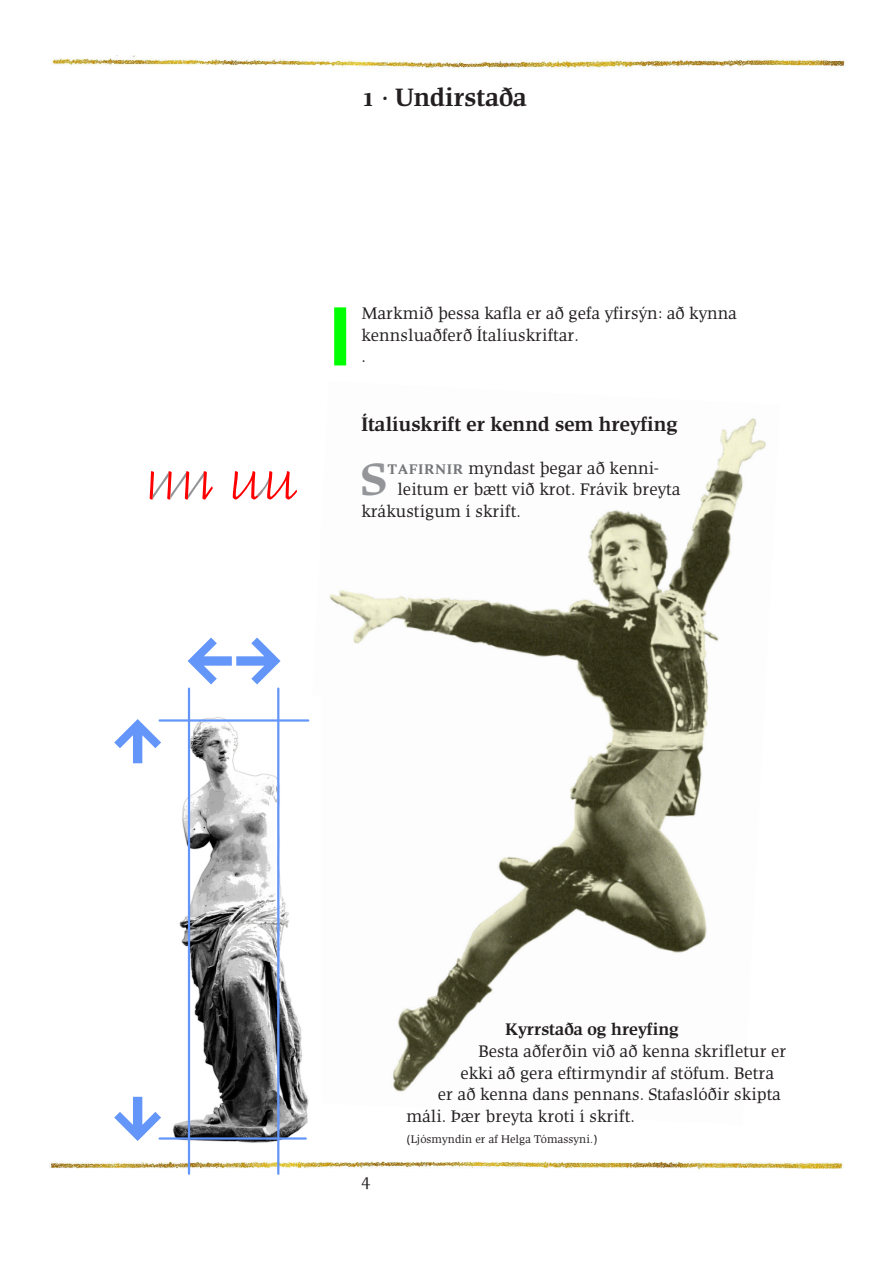
<style>
.page{position:relative;width:893px;height:1263px;background:#fff}
.page>*{position:absolute;margin:0;border:0;box-sizing:border-box;transform-origin:0 0}
.t1{font:88.5px "Oddments";color:#6496fa}
.t2{font:700 48.75px "Briem Anvil";color:#939598}
.t3{font:700 27px "Briem Anvil";color:#231f20}
.t4{font:700 21px "Briem Anvil";color:#231f20}
.t5{font:18px/21.6px "Briem Anvil";color:#231f20}
.t6{font:700 18px "Briem Anvil";color:#231f20}
.t7{font:12px "Briem Anvil";color:#231f20}
.s1{font-weight:700;font-size:15px;color:#757679}
</style>
<div class="page">
<img style="left:50px;top:1160px;width:793px;height:12px">
<img style="left:52px;top:55px;width:793px;height:16px">
<img style="left:329px;top:418px;width:437px;height:674px">
<img style="left:158px;top:697px;width:152px;height:463px">
<div style="left:334px;top:307px;width:12px;height:58px;background:#0f0"></div>
<hr style="left:188px;top:689px;width:2px;height:485px;background:#6496fa">
<hr style="left:277px;top:689px;width:2px;height:485px;background:#6496fa">
<hr style="left:160px;top:719px;width:148px;height:3px;background:#6496fa">
<hr style="left:160px;top:1137px;width:146px;height:3px;background:#6496fa">
<svg style="left:150px;top:471px;width:147px;height:29px"></svg>
<p class="t1" style="left:113px;top:681px;width:50px">1</p>
<p class="t1" style="left:185px;top:601px;width:99px">73</p>
<p class="t3" style="left:361px;top:83px;width:167px">1 . Undirstaða</p>
<p class="t5" style="left:361px;top:302px;width:377px">Markmið þessa kafla er að gefa yfirsýn: að kynna kennsluaðferð Ítalíuskriftar.</p>
<p class="t5" style="left:361px;top:346px;width:6px">.</p>
<p class="t4" style="left:361px;top:412px;width:318px">Ítalíuskrift er kennd sem hreyfing</p>
<p class="t2" style="left:361px;top:453px;width:27px">S</p>
<p class="t5" style="left:388px;top:457px;width:272px"><span class="s1">TAFIRNIR</span> myndast þegar að kenni-</p>
<p class="t5" style="left:397px;top:479px;width:284px">leitum er bætt við krot. Frávik breyta</p>
<p class="t5" style="left:361px;top:500px;width:161px">krákustígum í skrift.</p>
<p class="t1" style="left:113px;top:1059px;width:50px">5</p>
<p class="t5" style="left:361px;top:1170px;width:10px">4</p>
<p class="t6" style="left:505px;top:1020px;width:175px">Kyrrstaða og hreyfing</p>
<p class="t5" style="left:478px;top:1040px;width:310px">Besta aðferðin við að kenna skrifletur er</p>
<p class="t5" style="left:460px;top:1062px;width:315px">ekki að gera eftirmyndir af stöfum. Betra</p>
<p class="t5" style="left:438px;top:1084px;width:344px">er að kenna dans pennans. Stafaslóðir skipta</p>
<p class="t5" style="left:406px;top:1105px;width:230px">máli. Þær breyta kroti í skrift.</p>
<p class="t7" style="left:406px;top:1133px;width:193px">(Ljósmyndin er af Helga Tómassyni.)</p>
</div>
